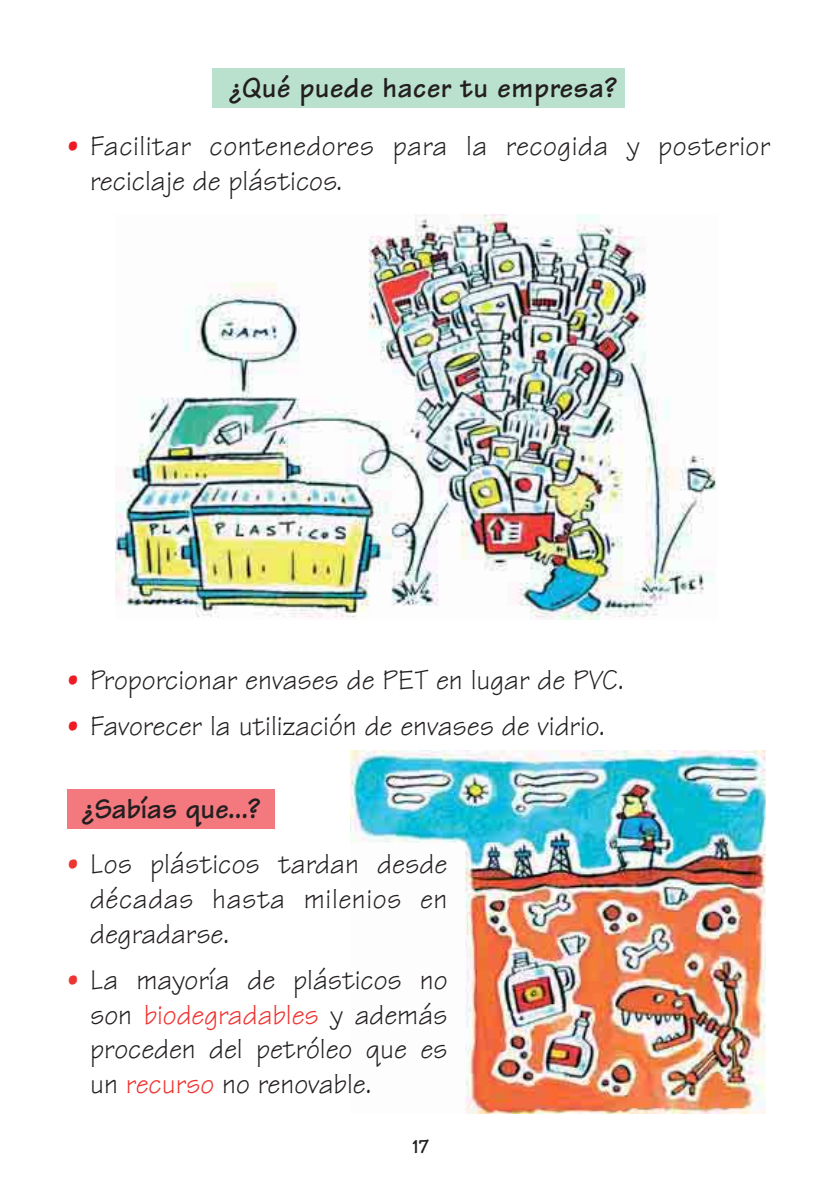
<style>
.page{position:relative;width:840px;height:1190px;background:#fff}
.page>*{position:absolute;margin:0;border:0;box-sizing:border-box;transform-origin:0 0}
.t1{font:29px/34.8px "Tekton";color:#231f20;text-align:justify}
.t2{font:700 29px "Tekton";letter-spacing:.02em;color:#231f20}
.t3{font:700 29px "Tekton";color:#231f20}
.t4{font:700 20px "Tekton";color:#231f20}
.s1{font-size:28px;color:#ed1c24}
.s2{font-size:28px;color:#ee3431}
.s3{color:#ee3431}
</style>
<div class="page">
<img style="left:350px;top:751px;width:415px;height:362px">
<div style="left:213px;top:68px;width:412px;height:40px;background:#bae0ce"></div>
<div style="left:67px;top:789px;width:208px;height:40px;background:#f3797f"></div>
<img style="left:115px;top:215px;width:601px;height:404px">
<p class="t2" style="left:230px;top:78px;width:388px">¿Qué puede hacer tu empresa?</p>
<p class="t1" style="left:90px;top:133px;width:682px;text-indent:-23px"><span class="s1">•</span> Facilitar contenedores para la recogida y posterior reciclaje de plásticos.</p>
<p class="t1" style="left:67px;top:666px;width:558px"><span class="s1">•</span> Proporcionar envases de PET en lugar de PVC.</p>
<p class="t1" style="left:67px;top:712px;width:539px"><span class="s1">•</span> Favorecer la utilización de envases de vidrio.</p>
<p class="t3" style="left:82px;top:799px;width:179px">¿Sabías que...?</p>
<p class="t1" style="left:90px;top:851px;width:359px;text-indent:-23px"><span class="s2">•</span> Los plásticos tardan desde décadas hasta milenios en degradarse.</p>
<p class="t1" style="left:90px;top:966px;width:359px;text-indent:-23px"><span class="s2">•</span> La mayoría de plásticos no son <span class="s3">biodegradables</span> y además proceden del petróleo que es un <span class="s3">recurso</span> no renovable.</p>
<p class="t4" style="left:412px;top:1140px;width:17px">17</p>
</div>
